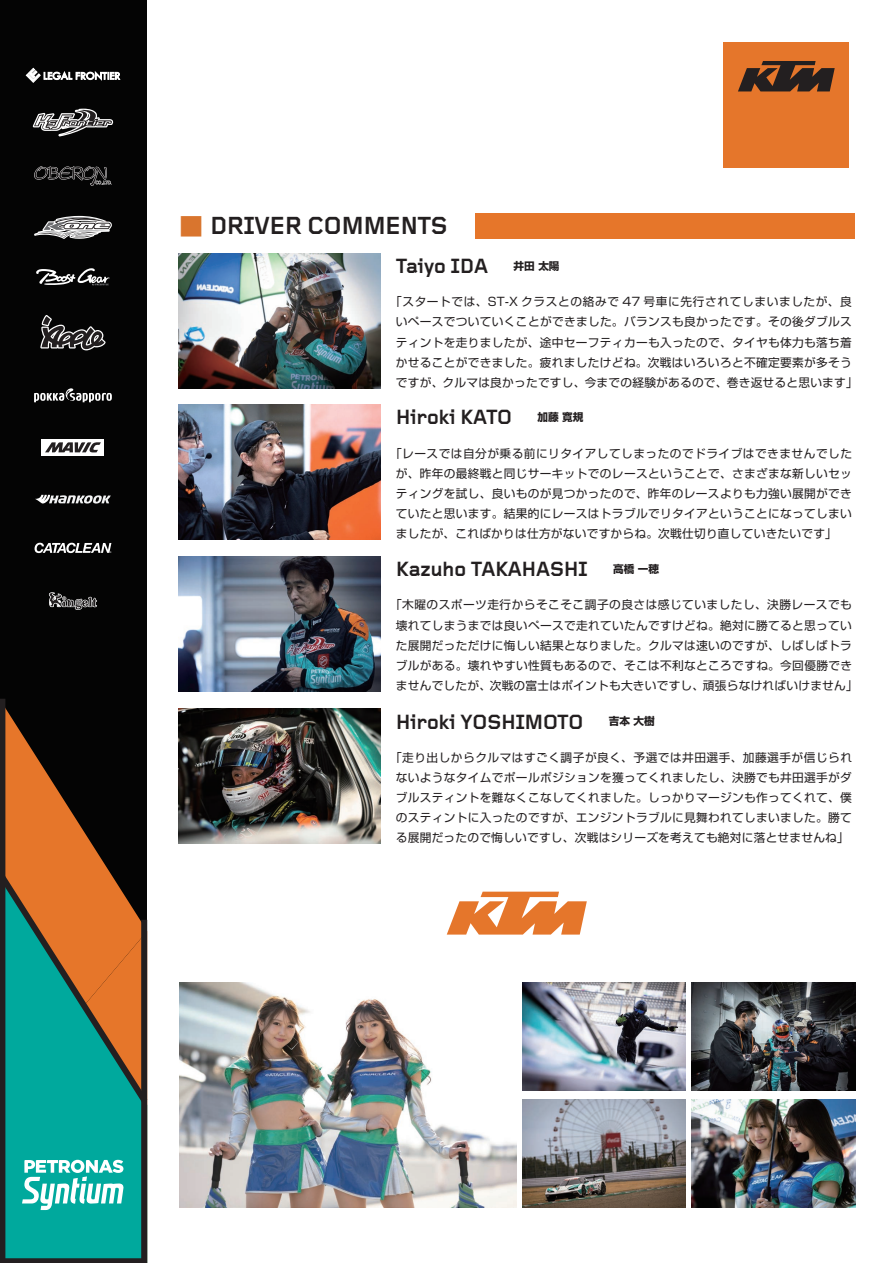
<style>
.page{position:relative;width:893px;height:1263px;background:#fff}
.page>*{position:absolute;margin:0;border:0;box-sizing:border-box;transform-origin:0 0}
.t1{font:700 25.5px "Foundry Gridnik";color:#231f20}
.t2{font:700 21.3px "Foundry Gridnik";color:#231f20}
.t3{font:11.7px/20.2px "Shin Go Pro";letter-spacing:.025em;color:#231f20;text-align:center}
.t4{font:700 10.65px "Shin Go Pro";color:#231f20}
.s1{font-family:"Koz Min Pr 6 N";font-weight:400;color:#d9752e}
</style>
<div class="page">
<div style="left:724px;top:42px;width:125px;height:125px;background:#e5762b"></div>
<svg style="left:738px;top:61px;width:97px;height:30px"></svg>
<div style="left:0;top:0;width:147px;height:1090px;background:#040404"></div>
<svg style="left:5px;top:699px;width:100px;height:165px"></svg>
<div style="left:5px;top:1109px;width:136px;height:149px;background:#00a99d"></div>
<svg style="left:33px;top:109px;width:80px;height:27px"></svg>
<svg style="left:34px;top:166px;width:78px;height:20px"></svg>
<svg style="left:26px;top:68px;width:94px;height:14px"></svg>
<svg style="left:34px;top:215px;width:78px;height:24px"></svg>
<svg style="left:36px;top:268px;width:74px;height:18px"></svg>
<svg style="left:40px;top:315px;width:66px;height:35px"></svg>
<svg style="left:34px;top:388px;width:78px;height:14px"></svg>
<div style="left:42px;top:439px;width:62px;height:17px;background:#fff"></div>
<svg style="left:45px;top:442px;width:56px;height:10px"></svg>
<svg style="left:35px;top:495px;width:76px;height:9px"></svg>
<svg style="left:35px;top:543px;width:76px;height:10px"></svg>
<svg style="left:49px;top:592px;width:48px;height:18px"></svg>
<svg style="left:22px;top:1160px;width:102px;height:50px"></svg>
<div style="left:0;top:699px;width:5px;height:564px;background:#231f20"></div>
<div style="left:141px;top:920px;width:6px;height:343px;background:#231f20"></div>
<svg style="left:5px;top:864px;width:143px;height:245px;background:#67815b"></svg>
<div style="left:0;top:1258px;width:146px;height:5px;background:#231f20"></div>
<div style="left:475px;top:213px;width:380px;height:26px;background:#e6762a"></div>
<img style="left:179px;top:253px;width:201px;height:135px">
<img style="left:179px;top:405px;width:201px;height:135px">
<img style="left:179px;top:556px;width:201px;height:136px">
<img style="left:179px;top:709px;width:201px;height:135px">
<img style="left:523px;top:1099px;width:163px;height:109px">
<img style="left:523px;top:982px;width:163px;height:109px">
<img style="left:692px;top:1099px;width:163px;height:109px">
<img style="left:692px;top:982px;width:163px;height:109px">
<img style="left:179px;top:982px;width:338px;height:226px">
<svg style="left:447px;top:892px;width:140px;height:42px"></svg>
<h1 class="t1" style="left:179px;top:210px;width:270px"><span class="s1">■</span> DRIVER COMMENTS</h1>
<h2 class="t2" style="left:396px;top:253px;width:93px">Taiyo IDA</h2>
<p class="t4" style="left:513px;top:258px;width:48px">井田太陽</p>
<p class="t3" style="left:390px;top:290px;width:469px">「スタートでは、ST X- クラスとの絡みで 47 号車に先行されてしまいましたが、良いペースでついていくことができました。バランスも良かったです。その後ダブルスティントを走りましたが、途中セーフティカーも入ったので、タイヤも体力も落ち着かせることができました。疲れましたけどね。次戦はいろいろと不確定要素が多そうですが、クルマは良かったですし、今までの経験があるので、巻き返せると思います「</p>
<h2 class="t2" style="left:396px;top:405px;width:117px">Hiroki KATO</h2>
<p class="t4" style="left:537px;top:409px;width:48px">加藤寛規</p>
<p class="t3" style="left:396px;top:442px;width:458px;text-align:justify;text-indent:-6px">「レースでは自分が乗る前にリタイアしてしまったのでドライブはできませんでしたが、昨年の最終戦と同じサーキットでのレースということで、さまざまな新しいセッティングを試し、良いものが見つかったので、昨年のレースよりも力強い展開ができていたと思います。結果的にレースはトラブルでリタイアということになってしまいましたが、こればかりは仕方がないですからね。次戦仕切り直していきたいです「</p>
<h2 class="t2" style="left:396px;top:556px;width:193px">Kazuho TAKAHASHI</h2>
<p class="t4" style="left:613px;top:561px;width:48px">高橋一穂</p>
<p class="t3" style="left:390px;top:593px;width:469px">「木曜のスポーツ走行からそこそこ調子の良さは感じていましたし、決勝レースでも壊れてしまうまでは良いペースで走れていたんですけどね。絶対に勝てると思っていた展開だっただけに悔しい結果となりました。クルマは速いのですが、しばしばトラブルがある。壊れやすい性質もあるので、そこは不利なところですね。今回優勝できませんでしたが、次戦の富士はポイントも大きいですし、頑張らなければいけません「</p>
<h2 class="t2" style="left:396px;top:709px;width:188px">Hiroki YOSHIMOTO</h2>
<p class="t4" style="left:609px;top:713px;width:48px">吉本大樹</p>
<p class="t3" style="left:390px;top:746px;width:463px">「走り出しからクルマはすごく調子が良く、予選では井田選手、加藤選手が信じられないようなタイムでポールポジションを獲ってくれましたし、決勝でも井田選手がダブルスティントを難なくこなしてくれました。しっかりマージンも作ってくれて、僕のスティントに入ったのですが、エンジントラブルに見舞われてしまいました。勝てる展開だったので悔しいですし、次戦はシリーズを考えても絶対に落とせませんね「</p>
</div>
